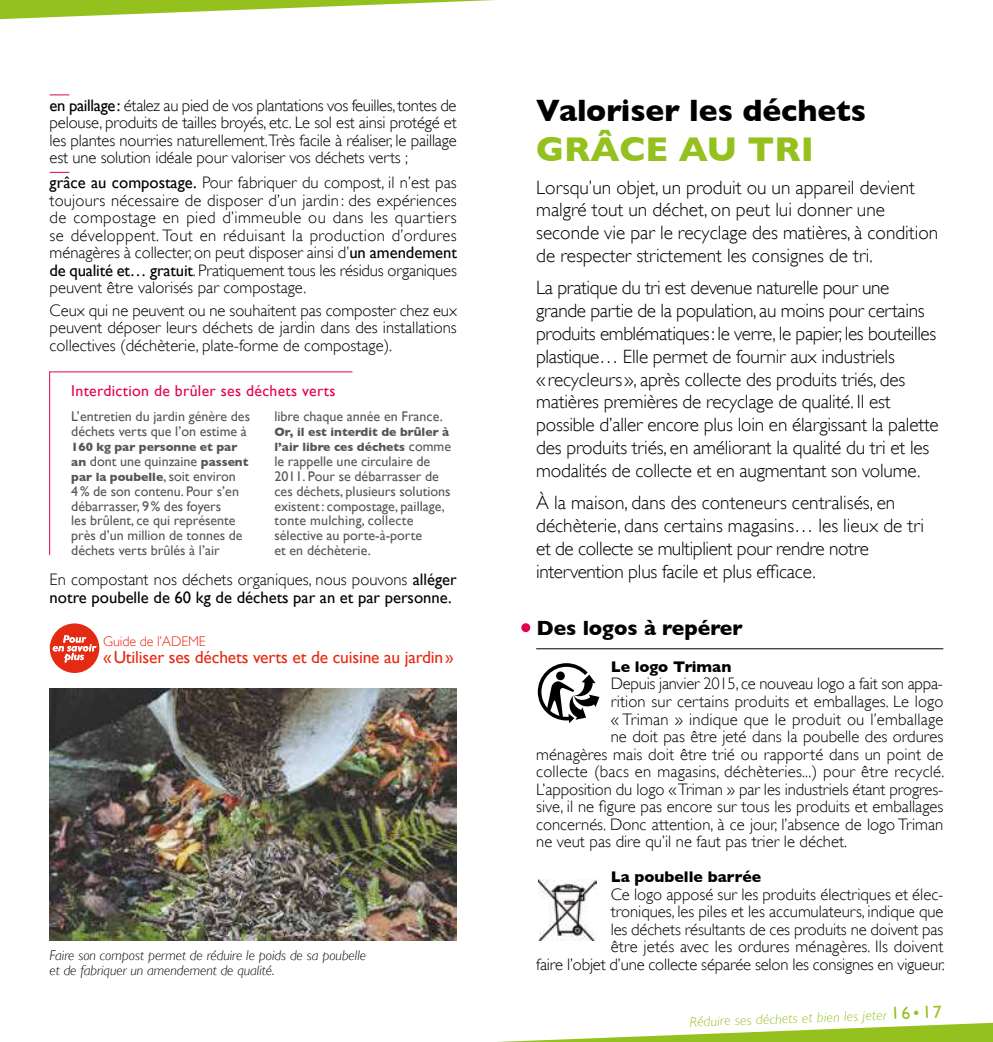
<style>
.page{position:relative;width:993px;height:1042px;background:#fff}
.page>*{position:absolute;margin:0;border:0;box-sizing:border-box;transform-origin:0 0}
.t1{font:700 35px "Gill Sans";color:#95c11f}
.t2{font:700 31.5px "Gill Sans";color:#000}
.t3{font:700 21px "Gill Sans";color:#000}
.t4{font:300 19.25px/22.8px "Gill Sans";letter-spacing:-.01em;color:#000}
.t5{font:17.5px "Gill Sans";letter-spacing:-.01em;color:#e52a13}
.t6{font:300 16.62px/17.5px "Gill Sans";color:#000;text-align:justify}
.t7{font:16.62px/17.5px "Gill Sans";color:#000}
.t8{font:15.75px "Gill Sans";letter-spacing:.02em;color:#e50051}
.t9{font:700 15.75px "Gill Sans";color:#000}
.t10{font:14px/14.9px "Gill Sans";color:#575756}
.t11{font:italic 300 14px/15.8px "Gill Sans";color:#000}
.t12{font:italic 300 14px "Gill Sans";color:#95c11f}
.t13{font:300 14px "Gill Sans";letter-spacing:-.01em;color:#e52a13}
.t14{font:700 12.25px/14.9px "Gill Sans";color:#575756}
.s1{font-weight:400}
.s2{font-weight:700;font-size:12.25px}
.s3{font-weight:400;font-size:14px}
.s4{font-weight:300}
.s5{font-weight:400;font-style:normal;font-size:17.5px}
.s6{font-style:normal;font-size:17.5px}
</style>
<div class="page">
<svg style="left:0;top:0;width:495px;height:20px"></svg>
<svg style="left:498px;top:1022px;width:494px;height:20px"></svg>
<svg style="left:50px;top:94px;width:19px;height:1px"></svg>
<svg style="left:50px;top:172px;width:19px;height:1px"></svg>
<svg style="left:49px;top:371px;width:304px;height:184px"></svg>
<svg style="left:50px;top:623px;width:49px;height:50px"></svg>
<img style="left:50px;top:689px;width:406px;height:251px">
<hr style="left:536px;top:648px;width:407px;height:1px;background:#000">
<div style="left:521px;top:623px;width:9px;height:9px;background:#e50051;border-radius:50%"></div>
<img style="left:538px;top:880px;width:58px;height:60px">
<svg style="left:537px;top:663px;width:62px;height:60px"></svg>
<p class="t6" style="left:50px;top:96px;width:408px"><span class="s1">en paillage:</span> étalez au pied de vos plantations vos feuilles, tontes de pelouse, produits de tailles broyés, etc. Le sol est ainsi protégé et les plantes nourries naturellement.Très facile à réaliser, le paillage est une solution idéale pour valoriser vos déchets verts ;</p>
<p class="t6" style="left:50px;top:174px;width:408px"><span class="s1">grâce au compostage.</span> Pour fabriquer du compost, il n’est pas toujours nécessaire de disposer d’un jardin : des expériences de compostage en pied d’immeuble ou dans les quartiers se développent. Tout en réduisant la production d’ordures ménagères à collecter, on peut disposer ainsi d’<span class="s1">un amendement de qualité et… gratuit</span>. Pratiquement tous les résidus organiques peuvent être valorisés par compostage.</p>
<p class="t6" style="left:50px;top:301px;width:409px">Ceux qui ne peuvent ou ne souhaitent pas composter chez eux peuvent déposer leurs déchets de jardin dans des installations collectives (déchèterie, plate-forme de compostage).</p>
<p class="t8" style="left:71px;top:382px;width:266px">Interdiction de brûler ses déchets verts</p>
<p class="t10" style="left:71px;top:409px;width:180px">L’entretien du jardin génère des déchets verts que l’on estime à</p>
<p class="t14" style="left:71px;top:439px;width:168px">160 kg par personne et par</p>
<p class="t10" style="left:71px;top:453px;width:179px"><span class="s2">an</span> dont une quinzaine <span class="s2">passent</span></p>
<p class="t14" style="left:71px;top:469px;width:166px">par la poubelle<span class="s3">, soit environ</span></p>
<p class="t10" style="left:71px;top:483px;width:173px">4% de son contenu. Pour s’en débarrasser, 9% des foyers<br>les brûlent, ce qui représente près d’un million de tonnes de déchets verts brûlés à l’air</p>
<p class="t10" style="left:274px;top:409px;width:170px">libre chaque année en France.</p>
<p class="t14" style="left:274px;top:424px;width:178px">Or, il est interdit de brûler à l’air libre ces déchets <span class="s3">comme</span></p>
<p class="t10" style="left:274px;top:453px;width:177px">le rappelle une circulaire de<br>2011. Pour se débarrasser de ces déchets, plusieurs solutions existent: compostage, paillage, tonte mulching, collecte sélective au porte-à-porte<br>et en déchèterie.</p>
<p class="t7" style="left:50px;top:571px;width:408px"><span class="s4">En compostant nos déchets organiques, nous pouvons</span> alléger notre poubelle de 60 kg de déchets par an et par personne.</p>
<p class="t13" style="left:103px;top:633px;width:104px">Guide de l’ADEME</p>
<p class="t5" style="left:103px;top:647px;width:352px">«Utiliser ses déchets verts et de cuisine au jardin»</p>
<p class="t11" style="left:50px;top:947px;width:318px">Faire son compost permet de réduire le poids de sa poubelle et de fabriquer un amendement de qualité.</p>
<h2 class="t2" style="left:536px;top:92px;width:331px">Valoriser les déchets</h2>
<h1 class="t1" style="left:536px;top:129px;width:279px">GRÂCE AU TRI</h1>
<p class="t4" style="left:536px;top:176px;width:403px">Lorsqu’un objet, un produit ou un appareil devient malgré tout un déchet, on peut lui donner une seconde vie par le recyclage des matières, à condition de respecter strictement les consignes de tri.</p>
<p class="t4" style="left:536px;top:277px;width:404px">La pratique du tri est devenue naturelle pour une grande partie de la population, au moins pour certains produits emblématiques: le verre, le papier, les bouteilles plastique… Elle permet de fournir aux industriels «recycleurs», après collecte des produits triés, des matières premières de recyclage de qualité. Il est possible d’aller encore plus loin en élargissant la palette des produits triés, en améliorant la qualité du tri et les modalités de collecte et en augmentant son volume.</p>
<p class="t4" style="left:536px;top:491px;width:389px">À la maison, dans des conteneurs centralisés, en déchèterie, dans certains magasins… les lieux de tri et de collecte se multiplient pour rendre notre intervention plus facile et plus efficace.</p>
<p class="t3" style="left:536px;top:615px;width:208px">Des logos à repérer</p>
<p class="t9" style="left:610px;top:657px;width:122px">Le logo Triman</p>
<p class="t6" style="left:610px;top:675px;width:334px">Depuis janvier 2015, ce nouveau logo a fait son appa-</p>
<p class="t6" style="left:610px;top:693px;width:334px">rition sur certains produits et emballages. Le logo</p>
<p class="t6" style="left:610px;top:710px;width:334px">« Triman » indique que le produit ou l’emballage</p>
<p class="t6" style="left:610px;top:728px;width:334px">ne doit pas être jeté dans la poubelle des ordures</p>
<p class="t6" style="left:536px;top:745px;width:408px">ménagères mais doit être trié ou rapporté dans un point de</p>
<p class="t6" style="left:536px;top:763px;width:409px">collecte (bacs en magasins, déchèteries...) pour être recyclé.</p>
<p class="t6" style="left:536px;top:780px;width:408px">L’apposition du logo « Triman » par les industriels étant progres-</p>
<p class="t6" style="left:536px;top:798px;width:408px">sive, il ne figure pas encore sur tous les produits et emballages</p>
<p class="t6" style="left:536px;top:815px;width:408px">concernés. Donc attention, à ce jour, l’absence de logo Triman</p>
<p class="t6" style="left:536px;top:833px;width:312px">ne veut pas dire qu’il ne faut pas trier le déchet.</p>
<p class="t9" style="left:610px;top:867px;width:152px">La poubelle barrée</p>
<p class="t6" style="left:536px;top:885px;width:410px;text-align:right">Ce logo apposé sur les produits électriques et élec-<br>troniques, les piles et les accumulateurs, indique que<br>les déchets résultants de ces produits ne doivent pas<br>être jetés avec les ordures ménagères. Ils doivent<br>faire l’objet d’une collecte séparée selon les consignes en vigueur.</p>
<p class="t12" style="left:689px;top:1014px;width:254px;rotate:-2deg">Réduire ses déchets et bien les jeter <span class="s5">16</span><span class="s6">•</span><span class="s5">17</span></p>
</div>
